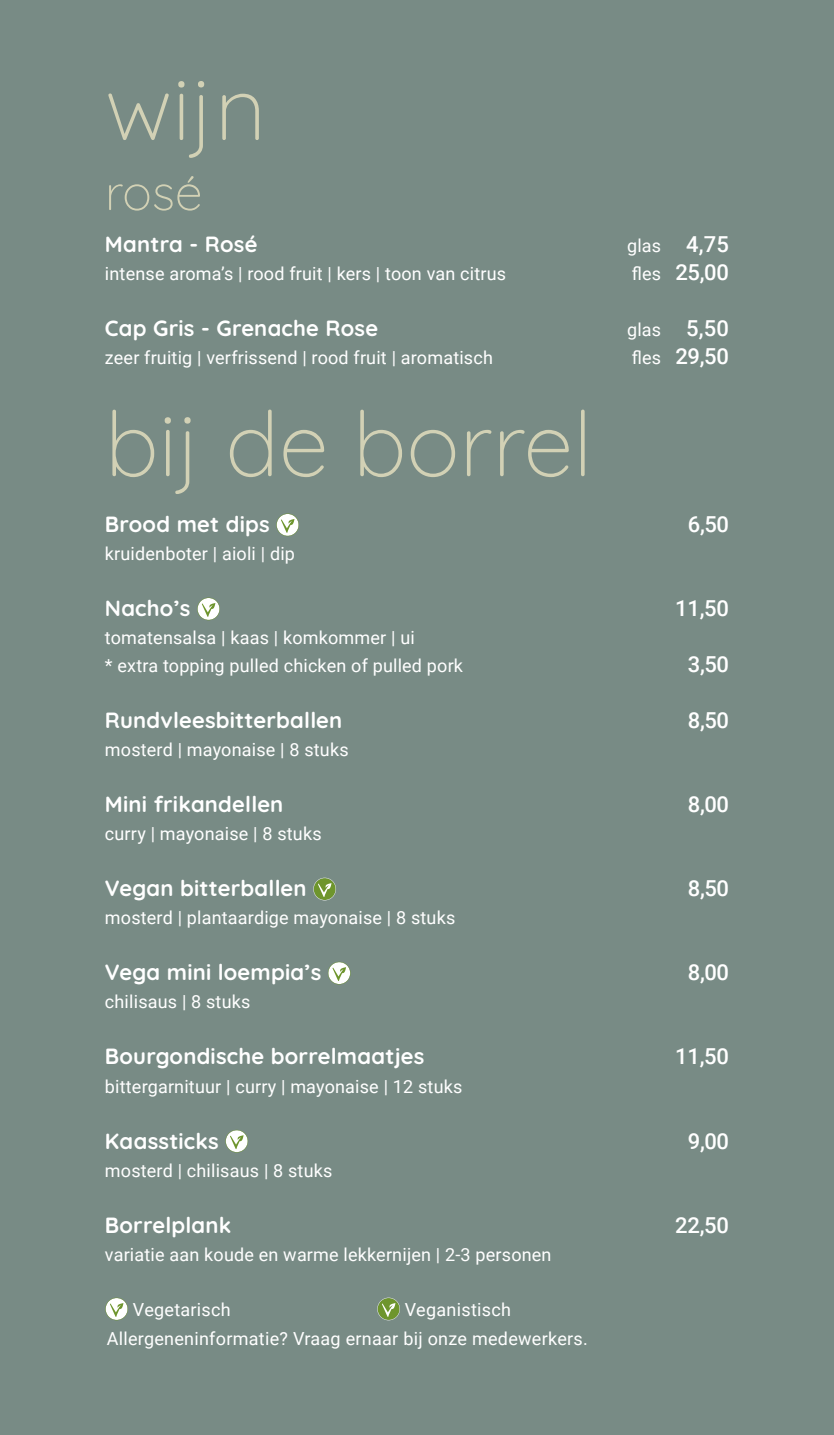
<style>
.page{position:relative;width:834px;height:1435px;background:#fff}
.page>*{position:absolute;margin:0;border:0;box-sizing:border-box;transform-origin:0 0}
.t1{font:300 90px "Quicksand";color:#d2d1b5}
.t2{font:300 50px "Quicksand";color:#d2d1b5}
.t3{font:700 22px "Quicksand";letter-spacing:.01em;color:#fff}
.t4{font:500 22px "Roboto";letter-spacing:-.015em;color:#fff}
.t5{font:18px/28px "Roboto";letter-spacing:.01em;color:#fff}
.s1{font-weight:500;font-size:22px}
.s2{font-weight:400;font-size:18px}
</style>
<div class="page">
<div style="left:0;top:0;width:833px;height:1434px;background:#788b85"></div>
<svg style="left:276px;top:513px;width:23px;height:23px"></svg>
<svg style="left:197px;top:597px;width:23px;height:23px"></svg>
<svg style="left:313px;top:877px;width:23px;height:23px"></svg>
<svg style="left:328px;top:961px;width:22px;height:23px"></svg>
<svg style="left:225px;top:1129px;width:23px;height:23px"></svg>
<svg style="left:105px;top:1297px;width:23px;height:23px"></svg>
<svg style="left:377px;top:1297px;width:23px;height:23px"></svg>
<h1 class="t1" style="left:105px;top:38px;width:163px">wijn</h1>
<h2 class="t2" style="left:105px;top:153px;width:99px">rosé</h2>
<p class="t3" style="left:105px;top:227px;width:154px">Mantra - Rosé</p>
<p class="t5" style="left:627px;top:231px;width:103px">glas <span class="s1">4,75</span></p>
<p class="t5" style="left:105px;top:259px;width:402px">intense aroma’s | rood fruit | kers | toon van citrus</p>
<p class="t4" style="left:631px;top:257px;width:99px"><span class="s2">fles</span> 25,00</p>
<p class="t3" style="left:105px;top:311px;width:275px">Cap Gris - Grenache Rose</p>
<p class="t5" style="left:627px;top:315px;width:103px">glas <span class="s1">5,50</span></p>
<p class="t5" style="left:105px;top:343px;width:389px">zeer fruitig | verfrissend | rood fruit | aromatisch</p>
<p class="t4" style="left:631px;top:341px;width:99px"><span class="s2">fles</span> 29,50</p>
<h1 class="t1" style="left:105px;top:374px;width:489px">bij de borrel</h1>
<p class="t3" style="left:105px;top:507px;width:166px">Brood met dips</p>
<p class="t4" style="left:687px;top:509px;width:43px">6,50</p>
<p class="t5" style="left:105px;top:539px;width:191px">kruidenboter | aioli | dip</p>
<p class="t3" style="left:105px;top:591px;width:87px">Nacho’s</p>
<p class="t4" style="left:675px;top:593px;width:55px">11,50</p>
<p class="t5" style="left:105px;top:623px;width:359px">tomatensalsa | kaas | komkommer | ui<br>* extra topping pulled chicken of pulled pork</p>
<p class="t4" style="left:687px;top:649px;width:43px">3,50</p>
<p class="t3" style="left:105px;top:703px;width:239px">Rundvleesbitterballen</p>
<p class="t4" style="left:687px;top:705px;width:43px">8,50</p>
<p class="t5" style="left:105px;top:735px;width:245px">mosterd | mayonaise | 8 stuks</p>
<p class="t3" style="left:105px;top:787px;width:180px">Mini frikandellen</p>
<p class="t4" style="left:687px;top:789px;width:43px">8,00</p>
<p class="t5" style="left:105px;top:819px;width:218px">curry | mayonaise | 8 stuks</p>
<p class="t3" style="left:105px;top:871px;width:203px">Vegan bitterballen</p>
<p class="t4" style="left:687px;top:873px;width:43px">8,50</p>
<p class="t5" style="left:105px;top:903px;width:352px">mosterd | plantaardige mayonaise | 8 stuks</p>
<p class="t3" style="left:105px;top:955px;width:218px">Vega mini loempia’s</p>
<p class="t4" style="left:687px;top:957px;width:43px">8,00</p>
<p class="t5" style="left:105px;top:987px;width:147px">chilisaus | 8 stuks</p>
<p class="t3" style="left:105px;top:1039px;width:321px">Bourgondische borrelmaatjes</p>
<p class="t4" style="left:675px;top:1041px;width:55px">11,50</p>
<p class="t5" style="left:105px;top:1071px;width:359px">bittergarnituur | curry | mayonaise | 12 stuks</p>
<p class="t3" style="left:105px;top:1123px;width:115px">Kaassticks</p>
<p class="t4" style="left:687px;top:1125px;width:43px">9,00</p>
<p class="t5" style="left:105px;top:1155px;width:229px">mosterd | chilisaus | 8 stuks</p>
<p class="t3" style="left:105px;top:1207px;width:128px">Borrelplank</p>
<p class="t4" style="left:675px;top:1209px;width:55px">22,50</p>
<p class="t5" style="left:105px;top:1239px;width:448px">variatie aan koude en warme lekkernijen | 2-3 personen</p>
<p class="t5" style="left:133px;top:1295px;width:99px">Vegetarisch</p>
<p class="t5" style="left:107px;top:1295px;width:482px;text-indent:298px">Veganistisch<br>Allergeneninformatie? Vraag ernaar bij onze medewerkers.</p>
</div>
